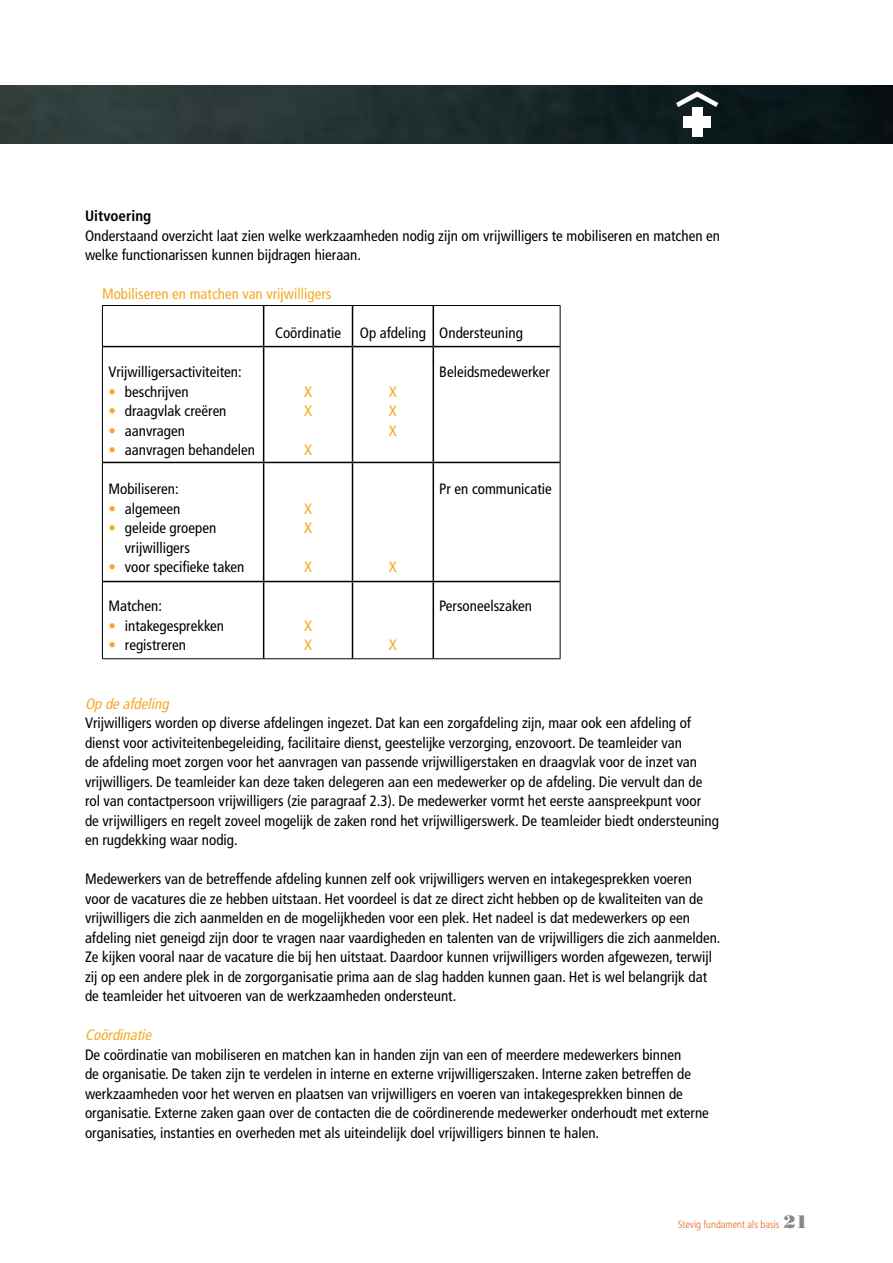
<style>
.page{position:relative;width:893px;height:1263px;background:#fff}
.page>*{position:absolute;margin:0;border:0;box-sizing:border-box;transform-origin:0 0}
.t1{font:condensed 15px/19.5px "Frutiger LT Std";color:#000}
.t2{font:condensed 15px/19.5px "Frutiger LT Std";color:#f6a924}
.t3{font:italic condensed 15px "Frutiger LT Std";color:#f6a924}
.t4{font:700 condensed 15px "Frutiger LT Std";color:#000}
.t5{font:300 condensed 10.5px "Frutiger LT Std";color:#ea671c}
.s1{color:#f6a924}
.s2{font-family:"Bodoni Std Poster";font-weight:400;font-stretch:normal;font-size:18px;color:#87888a}
</style>
<div class="page">
<img style="left:0;top:85px;width:893px;height:58px">
<hr style="left:263px;top:306px;width:1px;height:40px;background:#000">
<hr style="left:352px;top:306px;width:1px;height:40px;background:#000">
<hr style="left:433px;top:306px;width:1px;height:40px;background:#000">
<hr style="left:103px;top:346px;width:161px;height:1px;background:#000">
<hr style="left:264px;top:346px;width:88px;height:1px;background:#000">
<hr style="left:263px;top:347px;width:1px;height:115px;background:#000">
<hr style="left:352px;top:346px;width:81px;height:1px;background:#000">
<hr style="left:352px;top:347px;width:1px;height:115px;background:#000">
<hr style="left:433px;top:346px;width:127px;height:1px;background:#000">
<hr style="left:433px;top:347px;width:1px;height:115px;background:#000">
<hr style="left:103px;top:462px;width:161px;height:1px;background:#000">
<hr style="left:264px;top:462px;width:88px;height:1px;background:#000">
<hr style="left:263px;top:463px;width:1px;height:118px;background:#000">
<hr style="left:352px;top:462px;width:81px;height:1px;background:#000">
<hr style="left:352px;top:463px;width:1px;height:118px;background:#000">
<hr style="left:433px;top:462px;width:127px;height:1px;background:#000">
<hr style="left:433px;top:463px;width:1px;height:118px;background:#000">
<hr style="left:103px;top:581px;width:161px;height:1px;background:#000">
<hr style="left:264px;top:581px;width:88px;height:1px;background:#000">
<hr style="left:263px;top:582px;width:1px;height:76px;background:#000">
<hr style="left:352px;top:581px;width:81px;height:1px;background:#000">
<hr style="left:352px;top:582px;width:1px;height:76px;background:#000">
<hr style="left:433px;top:581px;width:127px;height:1px;background:#000">
<hr style="left:433px;top:582px;width:1px;height:76px;background:#000">
<hr style="left:102px;top:305px;width:162px;height:1px;background:#000">
<hr style="left:102px;top:306px;width:1px;height:41px;background:#000">
<hr style="left:264px;top:305px;width:88px;height:1px;background:#000">
<hr style="left:352px;top:305px;width:81px;height:1px;background:#000">
<hr style="left:433px;top:305px;width:127px;height:1px;background:#000">
<hr style="left:560px;top:306px;width:1px;height:41px;background:#000">
<hr style="left:102px;top:347px;width:1px;height:115px;background:#000">
<hr style="left:560px;top:347px;width:1px;height:115px;background:#000">
<hr style="left:102px;top:462px;width:1px;height:119px;background:#000">
<hr style="left:560px;top:462px;width:1px;height:119px;background:#000">
<hr style="left:102px;top:581px;width:1px;height:77px;background:#000">
<hr style="left:560px;top:581px;width:1px;height:77px;background:#000">
<hr style="left:102px;top:658px;width:162px;height:1px;background:#000">
<hr style="left:264px;top:658px;width:88px;height:1px;background:#000">
<hr style="left:352px;top:658px;width:81px;height:1px;background:#000">
<hr style="left:433px;top:658px;width:127px;height:1px;background:#000">
<svg style="left:676px;top:91px;width:42px;height:16px"></svg>
<div style="left:692px;top:107px;width:10px;height:30px;background:#fff"></div>
<div style="left:683px;top:117px;width:28px;height:11px;background:#fff"></div>
<p class="t4" style="left:85px;top:207px;width:68px">Uitvoering</p>
<p class="t1" style="left:85px;top:226px;width:636px">Onderstaand overzicht laat zien welke werkzaamheden nodig zijn om vrijwilligers te mobiliseren en matchen en welke functionarissen kunnen bijdragen hieraan.</p>
<p class="t2" style="left:102px;top:284px;width:231px">Mobiliseren en matchen van vrijwilligers</p>
<p class="t1" style="left:275px;top:323px;width:249px">Coördinatie Op afdeling Ondersteuning</p>
<p class="t1" style="left:108px;top:362px;width:135px">Vrijwilligersactiviteiten:</p>
<p class="t1" style="left:108px;top:382px;width:82px"><span class="s1">•</span> beschrijven</p>
<p class="t1" style="left:108px;top:401px;width:120px"><span class="s1">•</span> draagvlak creëren</p>
<p class="t1" style="left:108px;top:421px;width:78px"><span class="s1">•</span> aanvragen</p>
<p class="t1" style="left:108px;top:440px;width:148px"><span class="s1">•</span> aanvragen behandelen</p>
<p class="t1" style="left:439px;top:362px;width:112px">Beleidsmedewerker</p>
<p class="t2" style="left:304px;top:382px;width:10px">X<br>X</p>
<p class="t2" style="left:304px;top:440px;width:10px">X</p>
<p class="t2" style="left:389px;top:382px;width:10px;text-align:justify">X X X</p>
<p class="t1" style="left:108px;top:479px;width:72px">Mobiliseren:</p>
<p class="t1" style="left:108px;top:499px;width:74px"><span class="s1">•</span> algemeen</p>
<p class="t1" style="left:125px;top:518px;width:93px;text-indent:-16px"><span class="s1">•</span> geleide groepen vrijwilligers</p>
<p class="t1" style="left:108px;top:557px;width:137px"><span class="s1">•</span> voor specifieke taken</p>
<p class="t1" style="left:108px;top:596px;width:55px">Matchen:</p>
<p class="t1" style="left:108px;top:616px;width:117px"><span class="s1">•</span> intakegesprekken</p>
<p class="t1" style="left:108px;top:635px;width:79px"><span class="s1">•</span> registreren</p>
<p class="t2" style="left:304px;top:499px;width:10px">X<br>X</p>
<p class="t2" style="left:304px;top:557px;width:10px">X</p>
<p class="t2" style="left:389px;top:557px;width:10px">X</p>
<p class="t2" style="left:304px;top:616px;width:10px">X<br>X</p>
<p class="t2" style="left:389px;top:635px;width:10px">X</p>
<p class="t1" style="left:439px;top:479px;width:114px">Pr en communicatie</p>
<p class="t1" style="left:439px;top:596px;width:94px">Personeelszaken</p>
<p class="t3" style="left:85px;top:695px;width:89px">Op deafdeling</p>
<p class="t1" style="left:85px;top:713px;width:635px">Vrijwilligers worden op diverse afdelingen ingezet. Dat kan een zorgafdeling zijn, maar ook een afdeling of dienst voor activiteitenbegeleiding, facilitaire dienst, geestelijke verzorging, enzovoort. De teamleider van<br>de afdeling moet zorgen voor het aanvragen van passende vrijwilligerstaken en draagvlak voor de inzet van vrijwilligers. De teamleider kan deze taken delegeren aan een medewerker op de afdeling. Die vervult dan de rol van contactpersoon vrijwilligers (zie paragraaf 2.3). De medewerker vormt het eerste aanspreekpunt voor<br>de vrijwilligers en regelt zoveel mogelijk de zaken rond het vrijwilligerswerk. De teamleider biedt ondersteuning en rugdekking waar nodig.</p>
<p class="t1" style="left:85px;top:869px;width:637px">Medewerkers van de betreffende afdeling kunnen zelf ook vrijwilligers werven en intakegesprekken voeren voor de vacatures die ze hebben uitstaan. Het voordeel is dat ze direct zicht hebben op de kwaliteiten van de vrijwilligers die zich aanmelden en de mogelijkheden voor een plek. Het nadeel is dat medewerkers op een afdeling niet geneigd zijn door te vragen naar vaardigheden en talenten van de vrijwilligers die zich aanmelden.<br>Ze kijken vooral naar de vacature die bij hen uitstaat. Daardoor kunnen vrijwilligers worden afgewezen, terwijl zij op een andere plek in de zorgorganisatie prima aan de slag hadden kunnen gaan. Het is wel belangrijk dat de teamleider het uitvoeren van de werkzaamheden ondersteunt.</p>
<p class="t3" style="left:85px;top:1026px;width:71px">Coördinatie</p>
<p class="t1" style="left:85px;top:1045px;width:625px">De coördinatie van mobiliseren en matchen kan in handen zijn van een of meerdere medewerkers binnen<br>de organisatie. De taken zijn te verdelen in interne en externe vrijwilligerszaken. Interne zaken betreffen de werkzaamheden voor het werven en plaatsen van vrijwilligers en voeren van intakegesprekken binnen de organisatie. Externe zaken gaan over de contacten die de coördinerende medewerker onderhoudt met externe organisaties, instanties en overheden met als uiteindelijk doel vrijwilligers binnen te halen.</p>
<p class="t5" style="left:678px;top:1218px;width:131px">Stevig fundament als basis <span class="s2">21</span></p>
</div>
